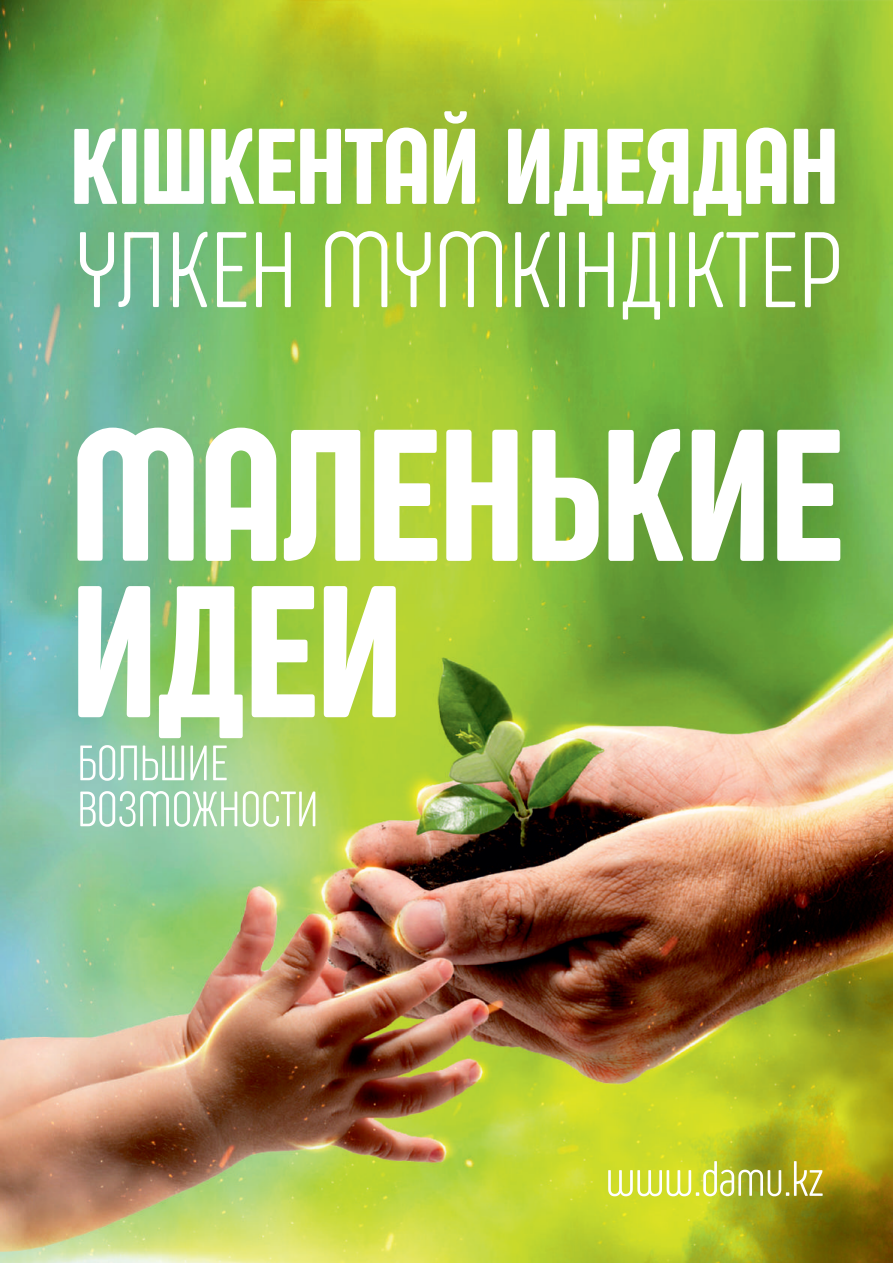
<style>
.page{position:relative;width:893px;height:1263px;background:#fff}
.page>*{position:absolute;margin:0;border:0;box-sizing:border-box;transform-origin:0 0}
.t1{font:193.95px/156.3px "Sugo Pro Display";color:#fff}
.t2{font:200 111.15px "Sugo Pro Display";color:#fff}
.t3{font:111.15px "Sugo Pro Display";color:#fff}
.t4{font:200 51.45px/46px "Sugo Pro Display";color:#fff}
</style>
<div class="page">
<img style="left:0;top:599px;width:893px;height:664px">
<img style="left:0;top:0;width:893px;height:599px">
<h2 class="t3" style="left:70px;top:115px;width:770px">КIШКЕНТАЙ ИДЕЯДАН</h2>
<h2 class="t2" style="left:77px;top:218px;width:766px">YЛКЕН МYМКIНДIКТЕР</h2>
<h1 class="t1" style="left:71px;top:425px;width:773px">МАЛЕНЬКИЕ<br>ИДЕИ</h1>
<p class="t4" style="left:77px;top:741px;width:243px">БОЛЬШИЕ<br>ВОЗМОЖНОСТИ</p>
<p class="t4" style="left:606px;top:1157px;width:219px">www.damu.kz</p>
</div>
